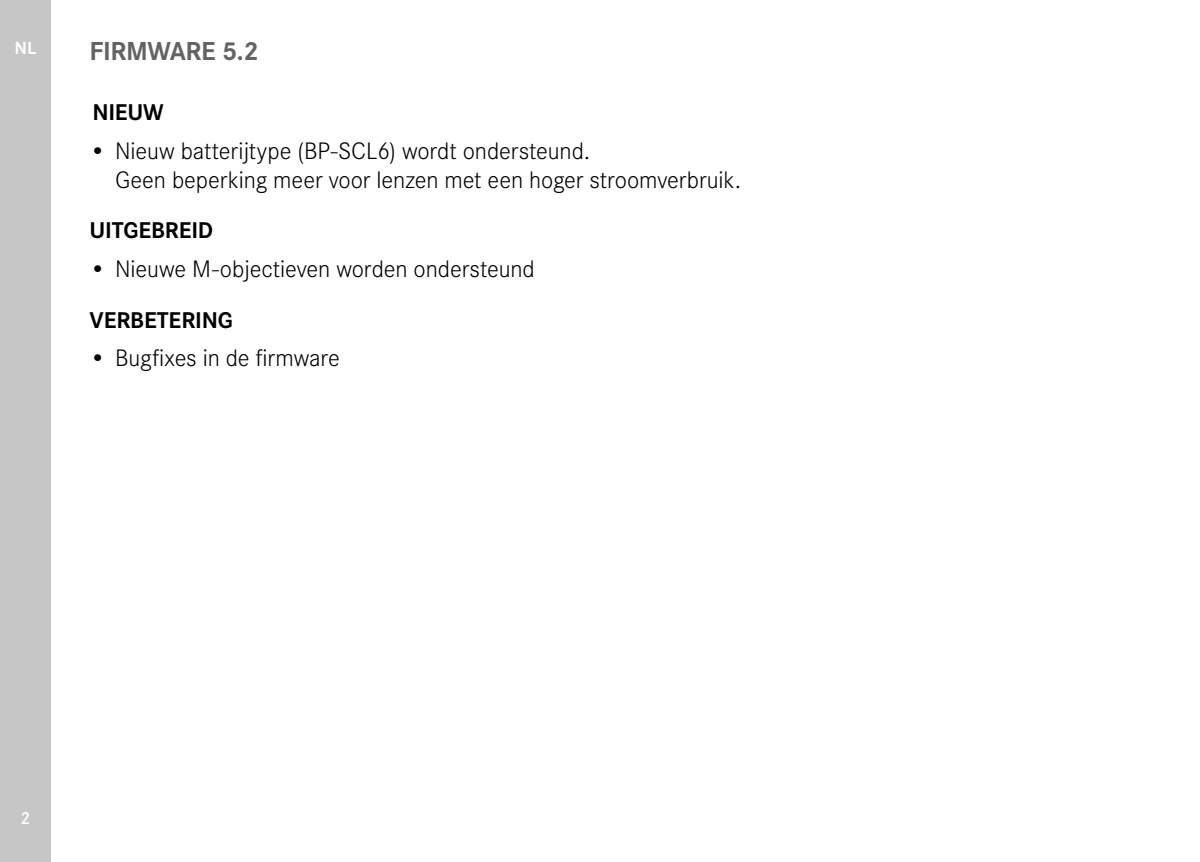
<style>
.page{position:relative;width:1200px;height:862px;background:#fff}
.page>*{position:absolute;margin:0;border:0;box-sizing:border-box;transform-origin:0 0}
.Heading____Chapter_blind{font:700 27px "Corporate S";letter-spacing:-.015em;color:#646363}
.t1{font:300 24.75px/29px "Corporate S";letter-spacing:-.005em;color:#000}
.Heading____Heading_01{font:700 23.62px "Corporate S";letter-spacing:-.005em;color:#000}
.Heading____Heading_01_blind{font:700 23.62px "Corporate S";letter-spacing:-.005em;color:#000}
.t2{font:700 18.22px "Corporate S";color:#fff}
.t3{font:600 18px "Corporate S";color:#fff}
</style>
<div class="page">
<div style="left:0;top:0;width:51px;height:861px;background:#c6c6c6"></div>
<p class="t2" style="left:14px;top:34px;width:24px">NL</p>
<p class="Heading____Chapter_blind" style="left:90px;top:29px;width:171px">FIRMWARE 5.2</p>
<p class="Heading____Heading_01" style="left:92px;top:93px;width:73px">NIEUW</p>
<p class="t1" style="left:115px;top:134px;width:627px;text-indent:-26px">• Nieuw batterijtype (BP-SCL6) wordt ondersteund.<br>Geen beperking meer voor lenzen met een hoger stroomverbruik.</p>
<p class="Heading____Heading_01" style="left:90px;top:212px;width:125px">UITGEBREID</p>
<p class="t1" style="left:90px;top:252px;width:446px">• Nieuwe M-objectieven worden ondersteund</p>
<p class="Heading____Heading_01_blind" style="left:90px;top:301px;width:145px">VERBETERING</p>
<p class="t1" style="left:90px;top:342px;width:252px">• Bugfixes in de firmware</p>
<p class="t3" style="left:21px;top:803px;width:11px">2</p>
</div>
